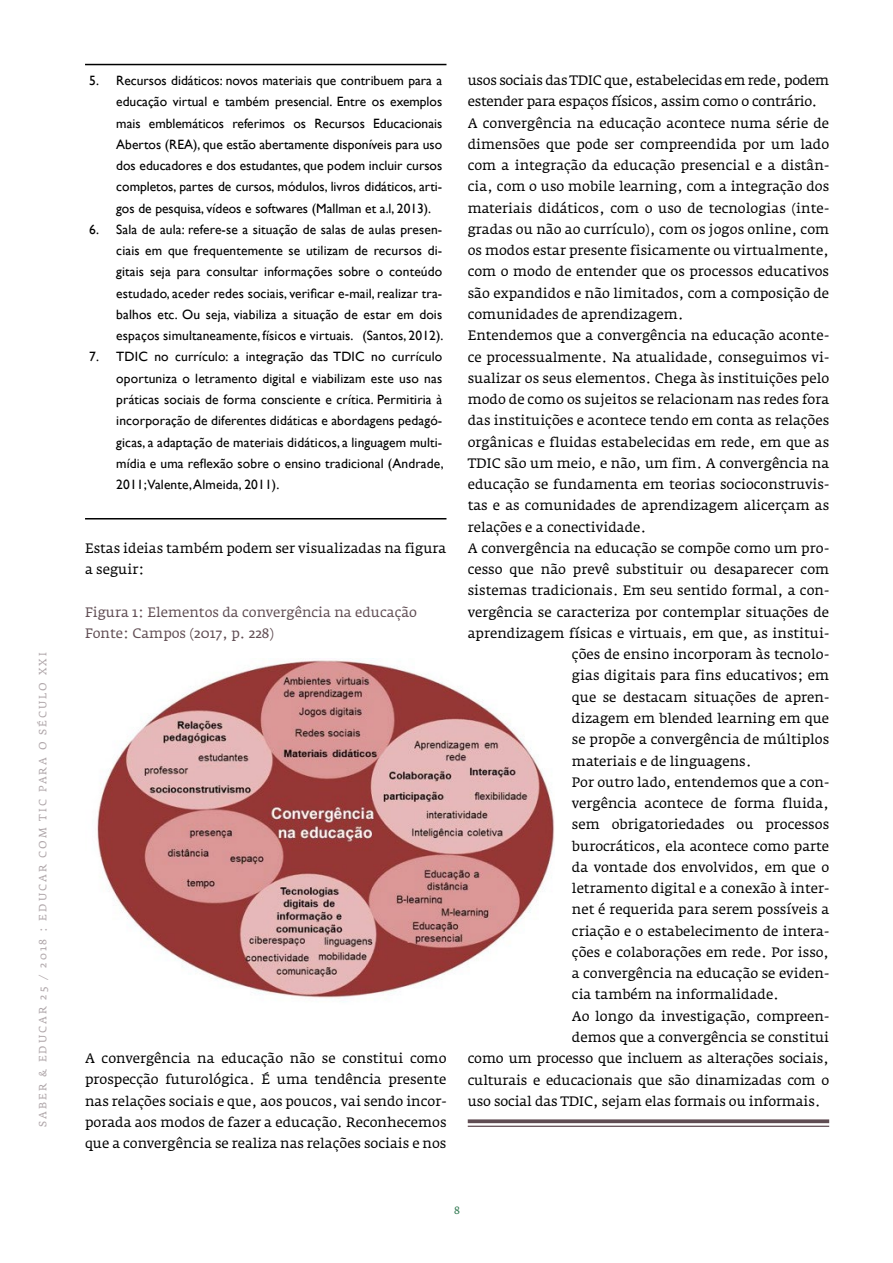
<style>
.page{position:relative;width:893px;height:1263px;background:#fff}
.page>*{position:absolute;margin:0;border:0;box-sizing:border-box;transform-origin:0 0}
.t1{font:13.5px/21.3px "Fedra Serif A";color:#000}
.t2{font:13.5px/21.3px "Gill Sans";letter-spacing:.01em;color:#000;text-align:justify}
.t3{font:13.5px "Fedra Serif A";letter-spacing:-.02em;color:#000}
.t4{font:13.5px/21.3px "Fedra Serif A";color:#604d53}
.t5{font:10.5px "Fedra Serif A";letter-spacing:.2em;color:#afa6a9}
.t6{font:10.5px "Fedra Serif A";color:#337a53}
</style>
<div class="page">
<hr style="left:85px;top:64px;width:361px;height:1px;background:#000">
<hr style="left:85px;top:518px;width:361px;height:1px;background:#000">
<img style="left:97px;top:660px;width:458px;height:339px">
<svg style="left:468px;top:1119px;width:361px;height:4px"></svg>
<hr style="left:468px;top:1126px;width:361px;height:1px;background:#604d53">
<p class="t5" style="left:37px;top:1127px;width:476px;rotate:-90deg">SABER &amp; EDUCAR 25 / 2018 : EDUCAR COM TIC PARA O SÉCULO XXI</p>
<p class="t2" style="left:116px;top:70px;width:327px;text-indent:-27px">5. Recursos didáticos: novos materiais que contribuem para a educação virtual e também presencial. Entre os exemplos mais emblemáticos referimos os Recursos Educacionais Abertos (REA), que estão abertamente disponíveis para uso dos educadores e dos estudantes, que podem incluir cursos completos, partes de cursos, módulos, livros didáticos, arti&shy;gos de pesquisa, vídeos e softwares (Mallman et a.l, 2013).</p>
<p class="t2" style="left:116px;top:219px;width:329px;text-indent:-27px">6. Sala de aula: refere-se a situação de salas de aulas presen&shy;ciais em que frequentemente se utilizam de recursos di&shy;gitais seja para consultar informações sobre o conteúdo estudado, aceder redes sociais, verificar e-mail, realizar tra&shy;balhos etc. Ou seja, viabiliza a situação de estar em dois espaços simultaneamente, físicos e virtuais. (Santos, 2012).</p>
<p class="t2" style="left:116px;top:346px;width:329px;text-indent:-27px">7. TDIC no currículo: a integração das TDIC no currículo oportuniza o letramento digital e viabilizam este uso nas práticas sociais de forma consciente e crítica. Permitiria à incorporação de diferentes didáticas e abordagens pedagó&shy;gicas, a adaptação de materiais didáticos, a linguagem multi&shy;mídia e uma reflexão sobre o ensino tradicional (Andrade, 2011;Valente, Almeida, 2011).</p>
<p class="t1" style="left:85px;top:537px;width:363px">Estas ideias também podem ser visualizadas na figura a seguir:</p>
<p class="t4" style="left:85px;top:601px;width:334px">Figura 1: Elementos da convergência na educação<br>Fonte: Campos (2017, p. 228)</p>
<p class="t1" style="left:85px;top:1048px;width:363px;text-align:justify">A convergência na educação não se constitui como prospecção futurológica. É uma tendência presente nas relações sociais e que, aos poucos, vai sendo incor&shy;porada aos modos de fazer a educação. Reconhecemos que a convergência se realiza nas relações sociais e nos</p>
<p class="t3" style="left:468px;top:72px;width:363px">usos sociais das TDIC que, estabelecidas em rede, podem</p>
<p class="t3" style="left:468px;top:94px;width:351px">estender para espaços físicos, assim como o contrário.</p>
<p class="t1" style="left:468px;top:112px;width:363px">A convergência na educação acontece numa série de</p>
<p class="t1" style="left:468px;top:134px;width:363px">dimensões que pode ser compreendida por um lado</p>
<p class="t1" style="left:468px;top:155px;width:363px">com a integração da educação presencial e a distân-</p>
<p class="t1" style="left:468px;top:176px;width:363px">cia, com o uso mobile learning, com a integração dos</p>
<p class="t1" style="left:468px;top:197px;width:363px">materiais didáticos, com o uso de tecnologias (inte-</p>
<p class="t1" style="left:468px;top:219px;width:363px">gradas ou não ao currículo), com os jogos online, com</p>
<p class="t1" style="left:468px;top:240px;width:363px">os modos estar presente fisicamente ou virtualmente,</p>
<p class="t1" style="left:468px;top:261px;width:363px">com o modo de entender que os processos educativos</p>
<p class="t1" style="left:468px;top:282px;width:363px">são expandidos e não limitados, com a composição de</p>
<p class="t1" style="left:468px;top:304px;width:217px">comunidades de aprendizagem.</p>
<p class="t1" style="left:468px;top:325px;width:363px">Entendemos que a convergência na educação aconte-</p>
<p class="t1" style="left:468px;top:346px;width:363px">ce processualmente. Na atualidade, conseguimos vi-</p>
<p class="t1" style="left:468px;top:367px;width:363px">sualizar os seus elementos. Chega às instituições pelo</p>
<p class="t1" style="left:468px;top:389px;width:363px">modo de como os sujeitos se relacionam nas redes fora</p>
<p class="t1" style="left:468px;top:410px;width:363px">das instituições e acontece tendo em conta as relações</p>
<p class="t1" style="left:468px;top:431px;width:363px">orgânicas e fluidas estabelecidas em rede, em que as</p>
<p class="t1" style="left:468px;top:452px;width:363px">TDIC são um meio, e não, um fim. A convergência na</p>
<p class="t1" style="left:468px;top:474px;width:363px">educação se fundamenta em teorias socioconstruvis-</p>
<p class="t1" style="left:468px;top:495px;width:363px">tas e as comunidades de aprendizagem alicerçam as</p>
<p class="t1" style="left:468px;top:516px;width:180px">relações e a conectividade.</p>
<p class="t1" style="left:468px;top:538px;width:363px">A convergência na educação se compõe como um pro-</p>
<p class="t1" style="left:468px;top:559px;width:363px">cesso que não prevê substituir ou desaparecer com</p>
<p class="t1" style="left:468px;top:580px;width:363px">sistemas tradicionais. Em seu sentido formal, a con-</p>
<p class="t1" style="left:468px;top:601px;width:363px">vergência se caracteriza por contemplar situações de</p>
<p class="t1" style="left:468px;top:623px;width:363px">aprendizagem físicas e virtuais, em que, as institui-</p>
<p class="t1" style="left:572px;top:644px;width:259px">ções de ensino incorporam às tecnolo-</p>
<p class="t1" style="left:572px;top:665px;width:259px">gias digitais para fins educativos; em</p>
<p class="t1" style="left:572px;top:686px;width:259px">que se destacam situações de apren-</p>
<p class="t1" style="left:572px;top:708px;width:259px">dizagem em blended learning em que</p>
<p class="t1" style="left:572px;top:729px;width:259px">se propõe a convergência de múltiplos</p>
<p class="t1" style="left:572px;top:750px;width:181px">materiais e de linguagens.</p>
<p class="t1" style="left:572px;top:771px;width:259px">Por outro lado, entendemos que a con-</p>
<p class="t1" style="left:572px;top:793px;width:259px">vergência acontece de forma fluida,</p>
<p class="t1" style="left:572px;top:814px;width:259px">sem obrigatoriedades ou processos</p>
<p class="t1" style="left:572px;top:835px;width:259px">burocráticos, ela acontece como parte</p>
<p class="t1" style="left:572px;top:856px;width:259px">da vontade dos envolvidos, em que o</p>
<p class="t1" style="left:572px;top:878px;width:259px">letramento digital e a conexão à inter-</p>
<p class="t1" style="left:572px;top:899px;width:259px">net é requerida para serem possíveis a</p>
<p class="t1" style="left:572px;top:920px;width:259px">criação e o estabelecimento de intera-</p>
<p class="t1" style="left:572px;top:942px;width:259px">ções e colaborações em rede. Por isso,</p>
<p class="t1" style="left:572px;top:963px;width:259px">a convergência na educação se eviden-</p>
<p class="t1" style="left:572px;top:984px;width:209px">cia também na informalidade.</p>
<p class="t1" style="left:572px;top:1005px;width:259px">Ao longo da investigação, compreen-</p>
<p class="t1" style="left:572px;top:1027px;width:259px">demos que a convergência se constitui</p>
<p class="t1" style="left:468px;top:1048px;width:363px">como um processo que incluem as alterações sociais,</p>
<p class="t1" style="left:468px;top:1069px;width:363px">culturais e educacionais que são dinamizadas com o</p>
<p class="t1" style="left:468px;top:1090px;width:354px">uso social das TDIC, sejam elas formais ou informais.</p>
<p class="t6" style="left:454px;top:1204px;width:7px">8</p>
</div>
